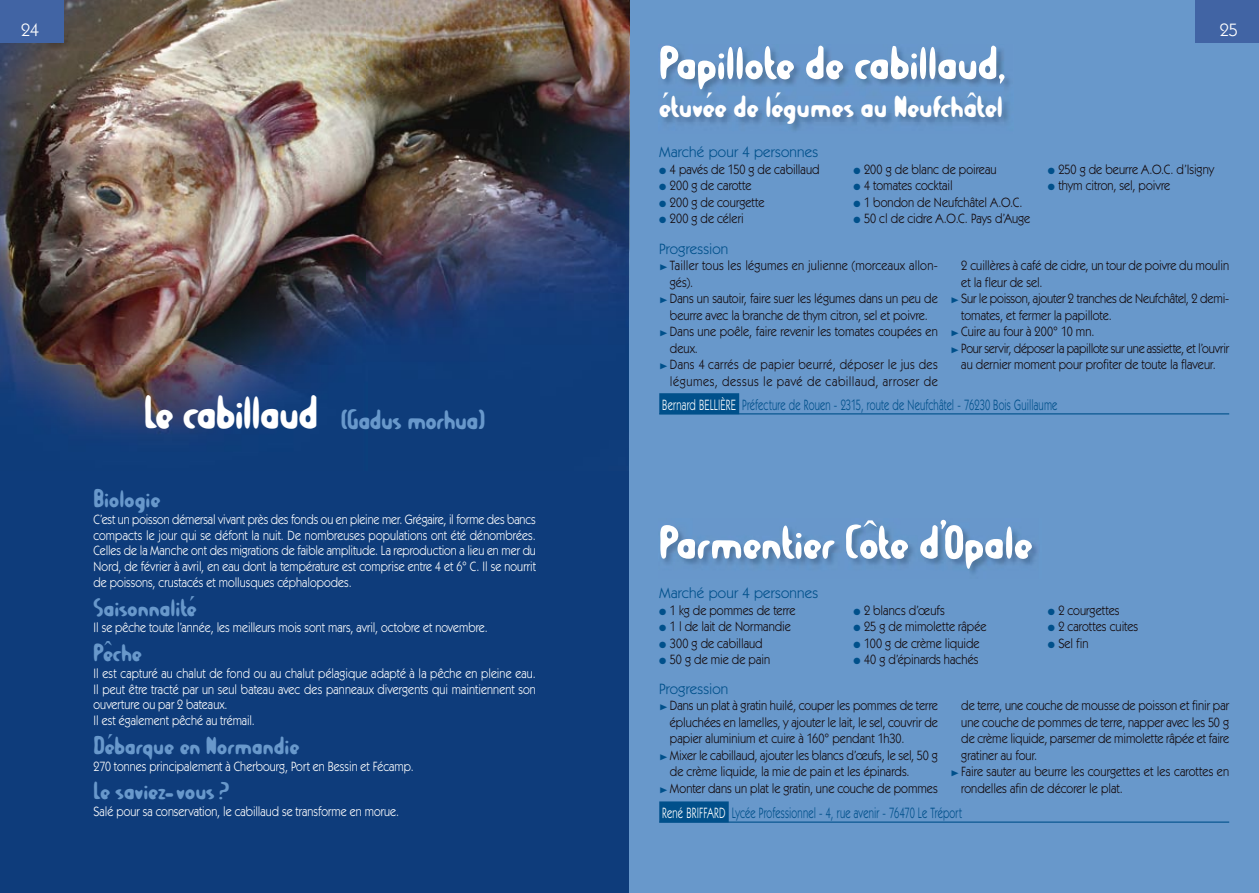
<style>
.page{position:relative;width:1259px;height:893px;background:#fff}
.page>*{position:absolute;margin:0;border:0;box-sizing:border-box;transform-origin:0 0}
.t1{font:51px "Balcony Angels";letter-spacing:-.005em;color:#fff}
.t2{font:33px "Balcony Angels";color:#fff}
.t3{font:30px "Balcony Angels";letter-spacing:-.015em;color:#6898cb}
.t4{font:27px "Balcony Angels";letter-spacing:-.005em;color:#6898cb}
.t5{font:18px "Itc Kabel";color:#fff}
.t6{font:15px "Itc Kabel";letter-spacing:.015em;color:#00508b;scale:.69 1}
.t7{font:15px "Itc Kabel";letter-spacing:.015em;color:#00508b}
.t8{font:13.5px/16.5px "Itc Kabel";color:#130a0d;scale:.9 1}
.t9{font:13.5px/15.8px "Itc Kabel";letter-spacing:.005em;color:#fff;text-align:justify;scale:.88 1}
.t10{font:9px/16.5px "Zapf Dingbats ITC";color:#00508b;text-align:justify}
.t11{font:9px/16.5px "Zeal";color:#00508b}
.s1{font-size:51px;color:#fff}
.s2{color:#fff}
</style>
<div class="page">
<div style="left:0;top:0;width:629px;height:893px;background:#0e3c7b"></div>
<div style="left:629px;top:0;width:630px;height:893px;background:#6898cb"></div>
<img style="left:0;top:0;width:629px;height:435px">
<img style="left:629px;top:0;width:1px;height:471px">
<img style="left:663px;top:48px;width:347px;height:83px">
<hr style="left:659px;top:413px;width:570px;height:1px;background:#00508b">
<div style="left:659px;top:393px;width:80px;height:21px;background:#00508b"></div>
<img style="left:663px;top:524px;width:374px;height:49px">
<hr style="left:659px;top:821px;width:570px;height:2px;background:#00508b">
<div style="left:659px;top:801px;width:69px;height:21px;background:#00508b"></div>
<div style="left:0;top:0;width:64px;height:43px;background:#4164a4"></div>
<div style="left:1195px;top:0;width:64px;height:43px;background:#4164a4"></div>
<h3 class="t5" style="left:21px;top:19px;width:19px">24</h3>
<h3 class="t5" style="left:1219px;top:19px;width:19px">25</h3>
<h1 class="t1" style="left:659px;top:40px;width:347px">Papillote de cabillaud,</h1>
<h2 class="t2" style="left:659px;top:92px;width:345px">étuvée de légumes au Neufchâtel</h2>
<p class="t7" style="left:659px;top:143px;width:160px">Marché pour 4 personnes</p>
<p class="t8" style="left:670px;top:160px;width:168px">4 pavés de 150 g de cabillaud<br>200 g de carotte<br>200 g de courgette<br>200 g de céleri</p>
<p class="t10" style="left:659px;top:162px;width:9px">● ● ● ●</p>
<p class="t8" style="left:864px;top:160px;width:186px">200 g de blanc de poireau<br>4 tomates cocktail<br>1 bondon de Neufchâtel A.O.C.<br>50 cl de cidre A.O.C. Pays d’Auge</p>
<p class="t10" style="left:853px;top:162px;width:9px">● ● ● ●</p>
<p class="t8" style="left:1058px;top:160px;width:175px">250 g de beurre A.O.C. d’Isigny thym citron, sel, poivre</p>
<h3 class="t3" style="left:144px;top:407px;width:343px"><span class="s1">Le cabillaud</span> (Gadus morhua)</h3>
<h3 class="t4" style="left:94px;top:487px;width:68px">Biologie</h3>
<p class="t9" style="left:94px;top:511px;width:504px">C’est un poisson démersal vivant près des fonds ou en pleine mer. Grégaire, il forme des bancs compacts le jour qui se défont la nuit. De nombreuses populations ont été dénombrées.<br>Celles de la Manche ont des migrations de faible amplitude. La reproduction a lieu en mer du Nord, de février à avril, en eau dont la température est comprise entre 4 et 6° C. Il se nourrit de poissons, crustacés et mollusques céphalopodes.</p>
<h3 class="t4" style="left:94px;top:595px;width:104px">Saisonnalité</h3>
<p class="t9" style="left:94px;top:620px;width:449px">Il se pêche toute l’année, les meilleurs mois sont mars, avril, octobre et novembre.</p>
<h3 class="t4" style="left:94px;top:641px;width:50px">Pêche</h3>
<p class="t9" style="left:94px;top:665px;width:504px;text-align:left">Il est capturé au chalut de fond ou au chalut pélagique adapté à la pêche en pleine eau.<br>Il peut être tracté par un seul bateau avec des panneaux divergents qui maintiennent son ouverture ou par 2 bateaux.<br>Il est également pêché au trémail.</p>
<h3 class="t4" style="left:94px;top:733px;width:207px">Débarque en Normandie</h3>
<p class="t9" style="left:94px;top:758px;width:365px">270 tonnes principalement à Cherbourg, Port en Bessin et Fécamp.</p>
<h3 class="t4" style="left:94px;top:779px;width:137px">Le saviez-vous ?</h3>
<p class="t9" style="left:94px;top:803px;width:349px">Salé pour sa conservation, le cabillaud se transforme en morue.</p>
<p class="t7" style="left:659px;top:240px;width:71px">Progression</p>
<p class="t8" style="left:670px;top:257px;width:299px">Tailler tous les légumes en julienne (morceaux allon&shy;gés).<br>Dans un sautoir, faire suer les légumes dans un peu de beurre avec la branche de thym citron, sel et poivre.<br>Dans une poêle, faire revenir les tomates coupées en deux.<br>Dans 4 carrés de papier beurré, déposer le jus des légumes, dessus le pavé de cabillaud, arroser de</p>
<p class="t11" style="left:659px;top:259px;width:10px">®</p>
<p class="t11" style="left:659px;top:292px;width:10px">®</p>
<p class="t11" style="left:659px;top:325px;width:10px">®</p>
<p class="t11" style="left:659px;top:358px;width:10px">®</p>
<p class="t8" style="left:961px;top:257px;width:299px">2 cuillères à café de cidre, un tour de poivre du moulin et la fleur de sel.<br>Sur le poisson, ajouter 2 tranches de Neufchâtel, 2 demi&shy;tomates, et fermer la papillote.<br>Cuire au four à 200° 10 mn.<br>Pour servir, déposer la papillote sur une assiette, et l’ouvrir au dernier moment pour profiter de toute la flaveur.</p>
<p class="t11" style="left:950px;top:292px;width:10px">®</p>
<p class="t11" style="left:950px;top:325px;width:10px">® ®</p>
<p class="t6" style="left:662px;top:396px;width:574px"><span class="s2">Bernard BELLIÈRE</span> Préfecture de Rouen - 2315, route de Neufchâtel - 76230 Bois Guillaume</p>
<h1 class="t1" style="left:659px;top:520px;width:375px">Parmentier Côte d’Opale</h1>
<p class="t7" style="left:659px;top:584px;width:160px">Marché pour 4 personnes</p>
<p class="t8" style="left:670px;top:602px;width:141px">1 kg de pommes de terre<br>1 l de lait de Normandie<br>300 g de cabillaud<br>50 g de mie de pain</p>
<p class="t10" style="left:659px;top:603px;width:9px">● ● ● ●</p>
<p class="t8" style="left:864px;top:602px;width:138px">2 blancs d’œufs<br>25 g de mimolette râpée<br>100 g de crème liquide<br>40 g d’épinards hachés</p>
<p class="t10" style="left:853px;top:603px;width:9px">● ● ● ●</p>
<p class="t8" style="left:1058px;top:602px;width:90px">2 courgettes<br>2 carottes cuites<br>Sel fin</p>
<p class="t10" style="left:1047px;top:603px;width:9px">● ● ●</p>
<p class="t7" style="left:659px;top:680px;width:71px">Progression</p>
<p class="t8" style="left:670px;top:697px;width:299px">Dans un plat à gratin huilé, couper les pommes de terre épluchées en lamelles, y ajouter le lait, le sel, couvrir de papier aluminium et cuire à 160° pendant 1h30.<br>Mixer le cabillaud, ajouter les blancs d’œufs, le sel, 50 g de crème liquide, la mie de pain et les épinards.<br>Monter dans un plat le gratin, une couche de pommes</p>
<p class="t8" style="left:961px;top:697px;width:299px">de terre, une couche de mousse de poisson et finir par une couche de pommes de terre, napper avec les 50 g de crème liquide, parsemer de mimolette râpée et faire gratiner au four.<br>Faire sauter au beurre les courgettes et les carottes en rondelles afin de décorer le plat.</p>
<p class="t11" style="left:659px;top:699px;width:10px">®</p>
<p class="t11" style="left:659px;top:749px;width:10px">®</p>
<p class="t11" style="left:659px;top:782px;width:10px">®</p>
<p class="t11" style="left:950px;top:765px;width:10px">®</p>
<p class="t6" style="left:662px;top:804px;width:436px"><span class="s2">René BRIFFARD</span> Lycée Professionnel - 4, rue avenir - 76470 Le Tréport</p>
</div>
